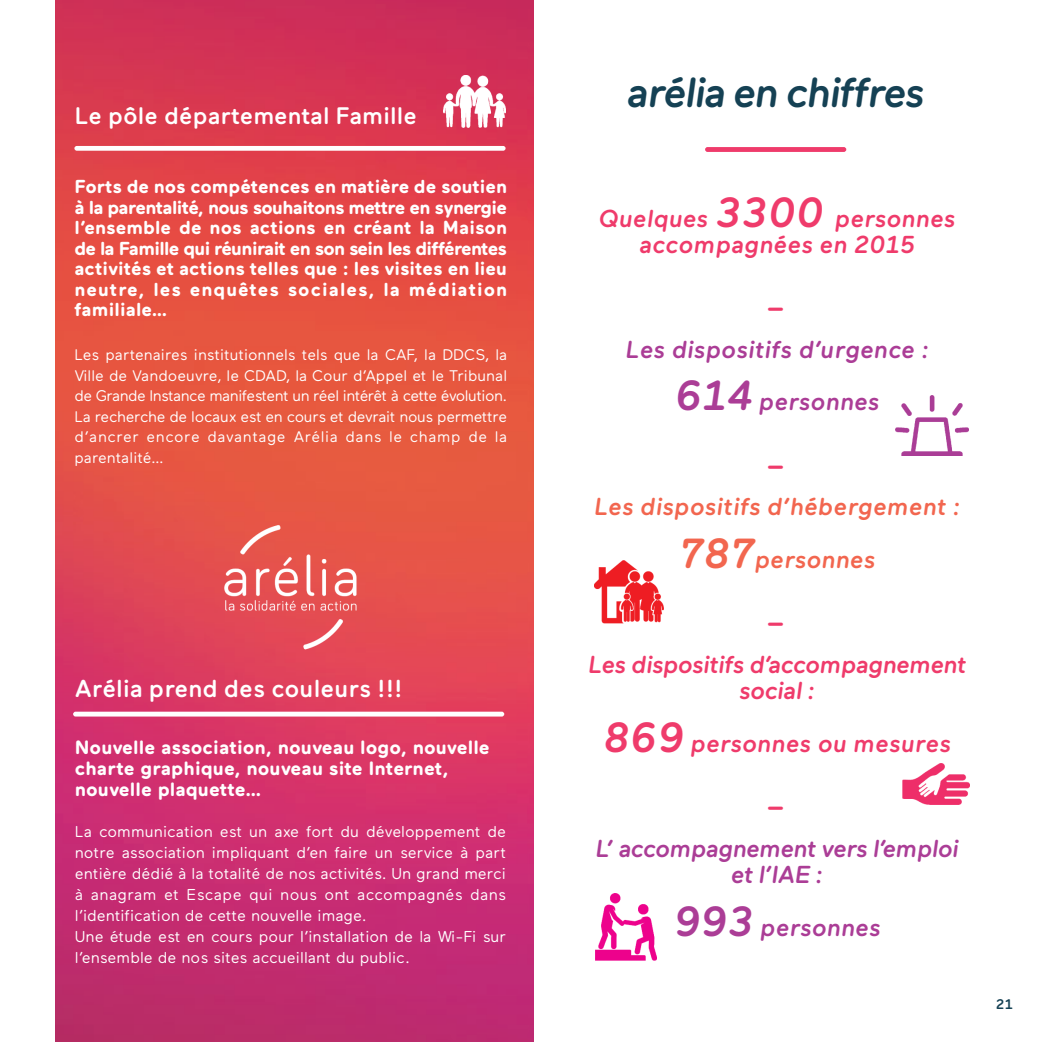
<style>
.page{position:relative;width:1042px;height:1042px;background:#fff}
.page>*{position:absolute;margin:0;border:0;box-sizing:border-box;transform-origin:0 0}
.t1{font:italic 500 42px "Maax Rounded";letter-spacing:-.05em;color:#154154}
.t2{font:italic 500 29.75px "Maax Rounded";color:#ef3b6b}
.t3{font:italic 500 24.5px/26.2px "Maax Rounded";letter-spacing:-.005em;color:#ef3b6b;text-align:center}
.t4{font:italic 500 24.5px/52.5px "Maax Rounded";letter-spacing:-.005em;color:#ab3d96;text-align:center}
.t5{font:italic 500 24.5px/52.5px "Maax Rounded";color:#f2664f;text-align:center}
.t6{font:italic 500 24.5px/26.2px "Maax Rounded";letter-spacing:-.03em;color:#ef3b6b;text-align:center}
.t7{font:italic 500 24.5px/26.2px "Maax Rounded";letter-spacing:-.03em;color:#ab3d96;text-align:center}
.t8{font:500 24.5px "Maax Rounded";color:#fff}
.t9{font:500 23.97px "Maax Rounded";color:#fff}
.t10{font:700 19.25px/21px "Maax Rounded";color:#fff}
.t11{font:700 18.72px/20.5px "Maax Rounded";letter-spacing:.05em;color:#fff;text-align:justify}
.t12{font:15.75px/21px "Maax Rounded";color:#fff}
.t13{font:15.4px/20.5px "Maax Rounded";letter-spacing:.04em;color:#fff;text-align:justify}
.t14{font:500 14px "Maax Rounded";color:#154154}
.s1{font-size:42px}
</style>
<div class="page">
<img style="left:55px;top:0;width:478px;height:1042px">
<div style="left:705px;top:147px;width:141px;height:5px;background:#ef3b6b;border-radius:2px"></div>
<div style="left:74px;top:146px;width:431px;height:5px;background:#fff;border-radius:2px"></div>
<img style="left:443px;top:76px;width:62px;height:51px">
<div style="left:73px;top:711px;width:431px;height:5px;background:#fff;border-radius:2px"></div>
<img style="left:118px;top:497px;width:345px;height:170px">
<img style="left:895px;top:395px;width:73px;height:61px">
<img style="left:594px;top:560px;width:69px;height:64px">
<img style="left:596px;top:894px;width:60px;height:67px">
<img style="left:902px;top:763px;width:67px;height:41px">
<h3 class="t9" style="left:74px;top:107px;width:344px">Le pôle départemental Famille</h3>
<p class="t11" style="left:74px;top:178px;width:434px">Forts de nos compétences en matière de soutien à la parentalité, nous souhaitons mettre en synergie l’ensemble de nos actions en créant la Maison de la Famille qui réunirait en son sein les différentes activités et actions telles que : les visites en lieu neutre, les enquêtes sociales, la médiation familiale…</p>
<p class="t13" style="left:74px;top:346px;width:434px">Les partenaires institutionnels tels que la CAF, la DDCS, la Ville de Vandoeuvre, le CDAD, la Cour d’Appel et le Tribunal de Grande Instance manifestent un réel intérêt à cette évolution.<br>La recherche de locaux est en cours et devrait nous permettre d’ancrer encore davantage Arélia dans le champ de la parentalité…</p>
<h3 class="t8" style="left:74px;top:679px;width:330px">Arélia prend des couleurs !!!</h3>
<p class="t10" style="left:75px;top:738px;width:416px">Nouvelle association, nouveau logo, nouvelle charte graphique, nouveau site Internet, nouvelle plaquette…</p>
<p class="t12" style="left:75px;top:822px;width:433px">La communication est un axe fort du développement de notre association impliquant d’en faire un service à part entière dédié à la totalité de nos activités. Un grand merci à anagram et Escape qui nous ont accompagnés dans l’identification de cette nouvelle image.<br>Une étude est en cours pour l’installation de la Wi-Fi sur l’ensemble de nos sites accueillant du public.</p>
<h1 class="t1" style="left:626px;top:78px;width:300px">arélia en chiffres</h1>
<h3 class="t3" style="left:598px;top:207px;width:358px">Quelques <span class="s1">3300</span> personnes accompagnées en 2015</h3>
<h2 class="t2" style="left:768px;top:284px;width:20px">_</h2>
<h3 class="t4" style="left:625px;top:325px;width:305px">Les dispositifs d’urgence :<br><span class="s1">614</span> personnes</h3>
<h2 class="t2" style="left:768px;top:442px;width:20px">_</h2>
<h3 class="t5" style="left:594px;top:483px;width:368px">Les dispositifs d’hébergement :<br><span class="s1">787</span>personnes</h3>
<h2 class="t2" style="left:768px;top:599px;width:20px">_</h2>
<h3 class="t6" style="left:588px;top:653px;width:380px">Les dispositifs d’accompagnement social :</h3>
<h3 class="t3" style="left:603px;top:732px;width:349px"><span class="s1">869</span> personnes ou mesures</h3>
<h2 class="t2" style="left:768px;top:783px;width:20px">_</h2>
<h3 class="t7" style="left:595px;top:837px;width:365px">L’ accompagnement vers l’emploi et l’IAE :</h3>
<h3 class="t4" style="left:673px;top:903px;width:209px"><span class="s1">993</span> personnes</h3>
<p class="t14" style="left:996px;top:998px;width:18px">21</p>
</div>
